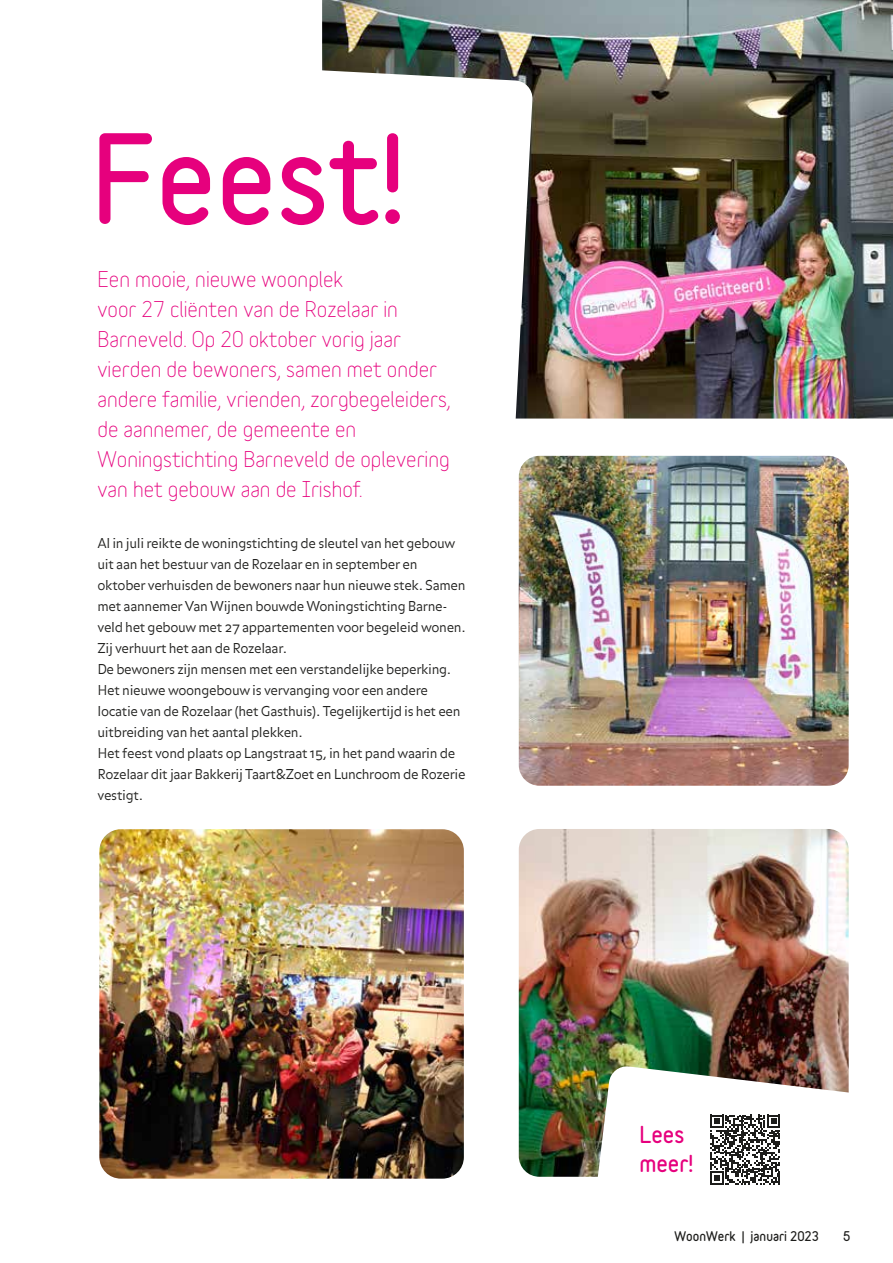
<style>
.page{position:relative;width:893px;height:1263px;background:#fff}
.page>*{position:absolute;margin:0;border:0;box-sizing:border-box;transform-origin:0 0}
.t1{font:900 110.55px "Variable";color:#e6007d}
.t2{font:21px/30px "Variable";color:#e6007d}
.t3{font:900 21px/29.2px "Variable";color:#e6007d}
.t4{font:300 13.5px/21px "Balance OT";letter-spacing:-.025em;color:#1d1d1b}
.t5{font:900 12px "Variable";color:#1d1d1b}
</style>
<div class="page">
<img style="left:322px;top:0;width:571px;height:418px">
<img style="left:519px;top:456px;width:330px;height:330px">
<img style="left:519px;top:829px;width:330px;height:348px">
<img style="left:99px;top:829px;width:365px;height:350px">
<img style="left:558px;top:1065px;width:291px;height:120px">
<svg style="left:322px;top:54px;width:211px;height:521px"></svg>
<svg style="left:710px;top:1115px;width:70px;height:69px"></svg>
<h1 class="t1" style="left:91px;top:108px;width:316px">Feest!</h1>
<p class="t2" style="left:98px;top:263px;width:355px">Een mooie, nieuwe woonplek<br>voor 27 cliënten van de Rozelaar in Barneveld. Op 20 oktober vorig jaar vierden de bewoners, samen met onder andere familie, vrienden, zorgbegeleiders, de aannemer, de gemeente en Woningstichting Barneveld de oplevering van het gebouw aan de Irishof.</p>
<p class="t4" style="left:98px;top:533px;width:370px">Al in juli reikte de woningstichting de sleutel van het gebouw uit aan het bestuur van de Rozelaar en in september en oktober verhuisden de bewoners naar hun nieuwe stek. Samen met aannemer Van Wijnen bouwde Woningstichting Barne&shy;veld het gebouw met 27 appartementen voor begeleid wonen.<br>Zij verhuurt het aan de Rozelaar.<br>De bewoners zijn mensen met een verstandelijke beperking.<br>Het nieuwe woongebouw is vervanging voor een andere locatie van de Rozelaar (het Gasthuis). Tegelijkertijd is het een uitbreiding van het aantal plekken.<br>Het feest vond plaats op Langstraat 15, in het pand waarin de Rozelaar dit jaar Bakkerij Taart&amp;Zoet en Lunchroom de Rozerie vestigt.</p>
<h2 class="t3" style="left:639px;top:1119px;width:55px">Lees meer!</h2>
<p class="t5" style="left:675px;top:1228px;width:146px">WoonWerk | januari 2023</p>
<p class="t5" style="left:843px;top:1228px;width:9px">5</p>
</div>
